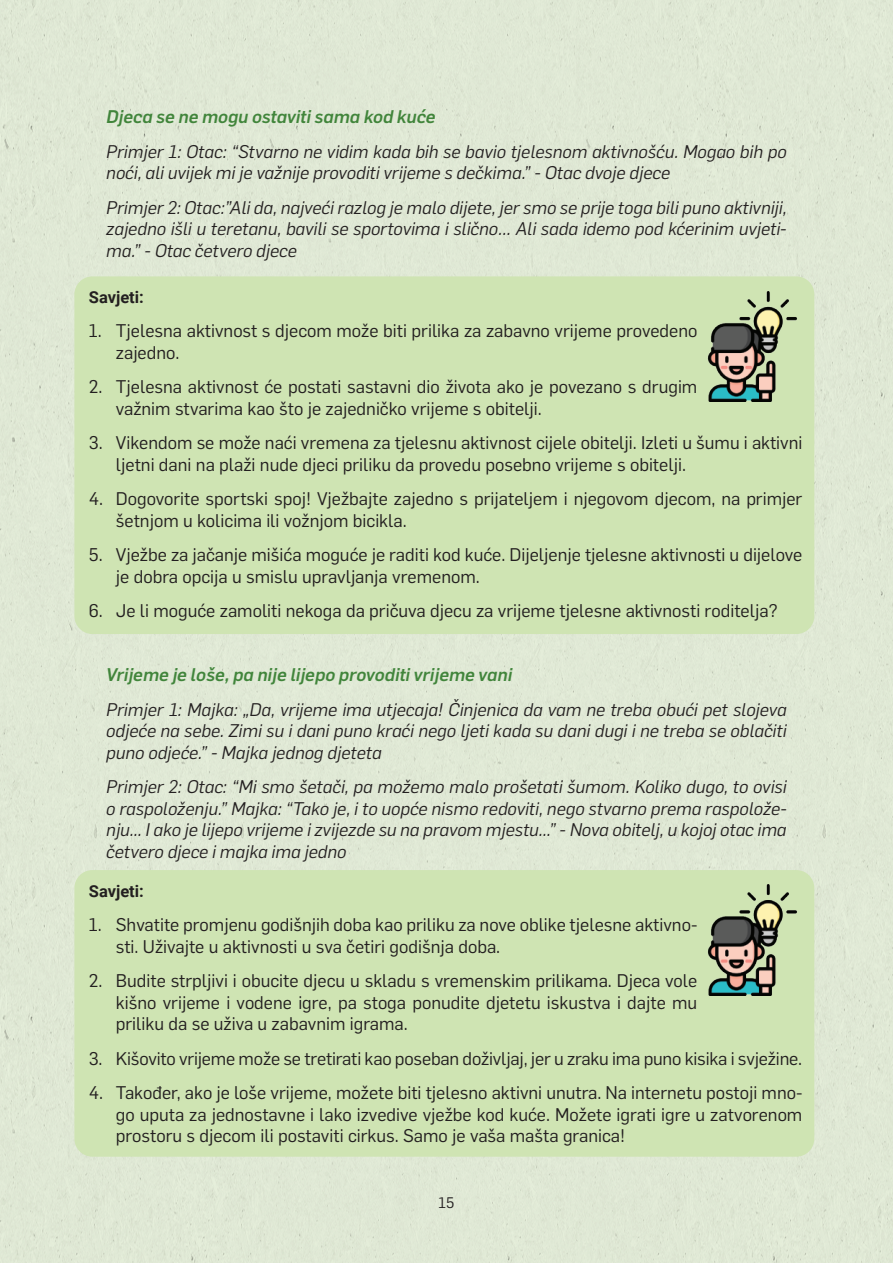
<style>
.page{position:relative;width:893px;height:1263px;background:#dfe8d5}
.page>*{position:absolute;margin:0;border:0;box-sizing:border-box;transform-origin:0 0}
.t1{font:18px/21.6px "Flama";color:#231f20}
.t2{font:italic 18px/21.6px "Flama";color:#231f20;text-align:justify}
.t3{font:italic 500 18px "Flama";color:#41853b}
.t4{font:700 16.5px "Roboto";color:#231f20}
.t5{font:15px "Flama";color:#231f20}
</style>
<div class="page">
<div style="left:74px;top:276px;width:740px;height:358px;background:#cfe4b3;border-radius:18px"></div>
<img style="left:707px;top:291px;width:90px;height:111px">
<div style="left:74px;top:870px;width:740px;height:287px;background:#cfe4b3;border-radius:18px"></div>
<img style="left:708px;top:884px;width:89px;height:111px">
<p class="t3" style="left:106px;top:104px;width:331px">Djeca se ne mogu ostaviti sama kod kuće</p>
<p class="t2" style="left:106px;top:140px;width:682px">Primjer 1: Otac: “Stvarno ne vidim kada bih se bavio tjelesnom aktivnošću. Mogao bih po noći, ali uvijek mi je važnije provoditi vrijeme s dečkima.” - Otac dvoje djece</p>
<p class="t2" style="left:106px;top:196px;width:682px">Primjer 2: Otac:”Ali da, najveći razlog je malo dijete, jer smo se prije toga bili puno aktivniji, zajedno išli u teretanu, bavili se sportovima i slično… Ali sada idemo pod kćerinim uvjeti&shy;ma.” - Otac četvero djece</p>
<p class="t4" style="left:89px;top:286px;width:57px">Savjeti:</p>
<p class="t1" style="left:116px;top:319px;width:583px;text-indent:-27px">1. Tjelesna aktivnost s djecom može biti prilika za zabavno vrijeme provedeno zajedno.</p>
<p class="t1" style="left:116px;top:375px;width:583px;text-indent:-27px">2. Tjelesna aktivnost će postati sastavni dio života ako je povezano s drugim važnim stvarima kao što je zajedničko vrijeme s obitelji.</p>
<p class="t1" style="left:116px;top:431px;width:688px;text-indent:-27px">3. Vikendom se može naći vremena za tjelesnu aktivnost cijele obitelji. Izleti u šumu i aktivni ljetni dani na plaži nude djeci priliku da provedu posebno vrijeme s obitelji.</p>
<p class="t1" style="left:116px;top:487px;width:688px;text-indent:-27px">4. Dogovorite sportski spoj! Vježbajte zajedno s prijateljem i njegovom djecom, na primjer šetnjom u kolicima ili vožnjom bicikla.</p>
<p class="t1" style="left:116px;top:543px;width:688px;text-indent:-27px">5. Vježbe za jačanje mišića moguće je raditi kod kuće. Dijeljenje tjelesne aktivnosti u dijelove je dobra opcija u smislu upravljanja vremenom.</p>
<p class="t1" style="left:89px;top:599px;width:691px">6. Je li moguće zamoliti nekoga da pričuva djecu za vrijeme tjelesne aktivnosti roditelja?</p>
<p class="t3" style="left:106px;top:662px;width:407px">Vrijeme je loše, pa nije lijepo provoditi vrijeme vani</p>
<p class="t2" style="left:106px;top:697px;width:682px">Primjer 1: Majka: „Da, vrijeme ima utjecaja! Činjenica da vam ne treba obući pet slojeva odjeće na sebe. Zimi su i dani puno kraći nego ljeti kada su dani dugi i ne treba se oblačiti puno odjeće.” - Majka jednog djeteta</p>
<p class="t2" style="left:106px;top:775px;width:682px">Primjer 2: Otac: “Mi smo šetači, pa možemo malo prošetati šumom. Koliko dugo, to ovisi o raspoloženju.” Majka: “Tako je, i to uopće nismo redoviti, nego stvarno prema raspolože&shy;nju... I ako je lijepo vrijeme i zvijezde su na pravom mjestu...” - Nova obitelj, u kojoj otac ima četvero djece i majka ima jedno</p>
<p class="t4" style="left:89px;top:879px;width:57px">Savjeti:</p>
<p class="t1" style="left:116px;top:913px;width:583px;text-indent:-27px">1. Shvatite promjenu godišnjih doba kao priliku za nove oblike tjelesne aktivno&shy;sti. Uživajte u aktivnosti u sva četiri godišnja doba.</p>
<p class="t1" style="left:116px;top:969px;width:583px;text-align:justify;text-indent:-27px">2. Budite strpljivi i obucite djecu u skladu s vremenskim prilikama. Djeca vole kišno vrijeme i vodene igre, pa stoga ponudite djetetu iskustva i dajte mu priliku da se uživa u zabavnim igrama.</p>
<p class="t1" style="left:89px;top:1046px;width:715px">3. Kišovito vrijeme može se tretirati kao poseban doživljaj, jer u zraku ima puno kisika i svježine.</p>
<p class="t1" style="left:116px;top:1081px;width:688px;text-align:justify;text-indent:-27px">4. Također, ako je loše vrijeme, možete biti tjelesno aktivni unutra. Na internetu postoji mno&shy;go uputa za jednostavne i lako izvedive vježbe kod kuće. Možete igrati igre u zatvorenom prostoru s djecom ili postaviti cirkus. Samo je vaša mašta granica!</p>
<p class="t5" style="left:439px;top:1193px;width:17px">15</p>
</div>
